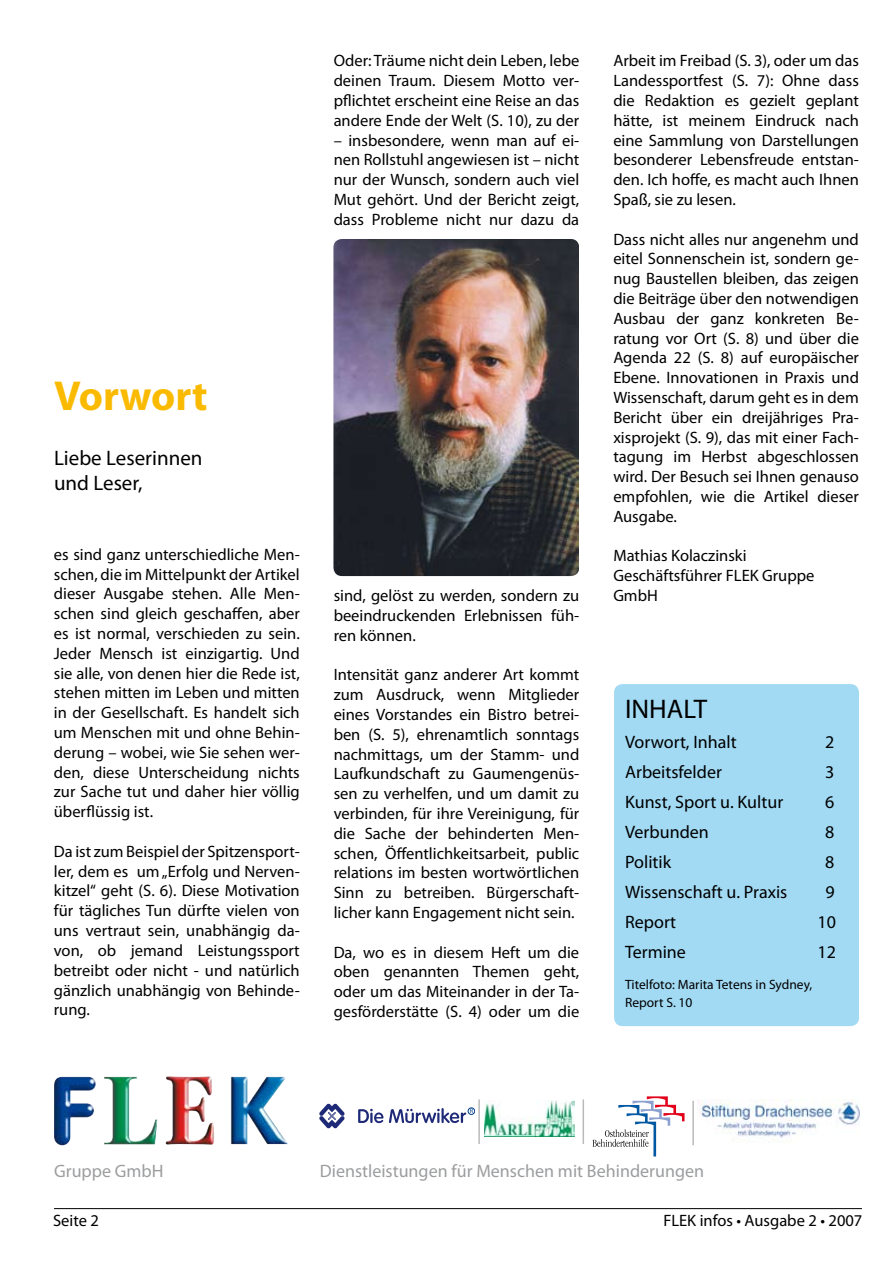
<style>
.page{position:relative;width:893px;height:1263px;background:#fff}
.page>*{position:absolute;margin:0;border:0;box-sizing:border-box;transform-origin:0 0}
.t1{font:700 42px "Myriad Pro";color:#faba00}
.t2{font:27px "Myriad Pro";color:#000}
.t3{font:21px/25.2px "Myriad Pro";color:#000}
.t4{font:18px "Myriad Pro";color:#000}
.t5{font:18px "Myriad Pro";color:#9c9d9f}
.t6{font:16.5px/19.8px "Myriad Pro";color:#000;text-align:justify}
.t7{font:13.5px/17.7px "Myriad Pro";color:#000}
.t8{font:6.6px "Myriad";color:#013f8e}
</style>
<div class="page">
<hr style="left:54px;top:1208px;width:808px;height:1px;background:#000">
<img style="left:54px;top:1076px;width:234px;height:70px">
<svg style="left:592px;top:1096px;width:92px;height:60px"></svg>
<img style="left:697px;top:1099px;width:162px;height:44px">
<svg style="left:389px;top:1108px;width:77px;height:15px"></svg>
<svg style="left:358px;top:1109px;width:25px;height:14px"></svg>
<svg style="left:319px;top:1104px;width:26px;height:24px"></svg>
<div style="left:468px;top:1108px;width:7px;height:6px;border:1px solid #013f8e;border-radius:50%"></div>
<img style="left:485px;top:1100px;width:90px;height:37px">
<hr style="left:692px;top:1101px;width:2px;height:44px;background:#9c9d9f">
<hr style="left:478px;top:1099px;width:2px;height:45px;background:#9c9d9f">
<hr style="left:583px;top:1099px;width:1px;height:45px;background:#9c9d9f">
<div style="left:614px;top:684px;width:245px;height:342px;background:#a2daf4;border-radius:9px"></div>
<img style="left:333px;top:239px;width:246px;height:337px;border-radius:9px">
<p class="t6" style="left:334px;top:51px;width:247px">Oder: Träume nicht dein Leben, lebe deinen Traum. Diesem Motto ver&shy;pflichtet erscheint eine Reise an das andere Ende der Welt (S. 10), zu der</p>
<p class="t6" style="left:334px;top:130px;width:247px">– insbesondere, wenn man auf ei&shy;nen Rollstuhl angewiesen ist – nicht nur der Wunsch, sondern auch viel Mut gehört. Und der Bericht zeigt, dass Probleme nicht nur dazu da</p>
<h1 class="t1" style="left:54px;top:369px;width:155px">Vorwort</h1>
<p class="t3" style="left:54px;top:445px;width:150px">Liebe Leserinnen und Leser,</p>
<p class="t6" style="left:54px;top:544px;width:247px">es sind ganz unterschiedliche Men&shy;schen, die im Mittelpunkt der Artikel dieser Ausgabe stehen. Alle Men&shy;schen sind gleich geschaffen, aber es ist normal, verschieden zu sein.<br>Jeder Mensch ist einzigartig. Und sie alle, von denen hier die Rede ist, stehen mitten im Leben und mitten in der Gesellschaft. Es handelt sich um Menschen mit und ohne Behin&shy;derung – wobei, wie Sie sehen wer&shy;den, diese Unterscheidung nichts zur Sache tut und daher hier völlig überflüssig ist.</p>
<p class="t6" style="left:54px;top:841px;width:247px">Da ist zum Beispiel der Spitzensport&shy;ler, dem es um „Erfolg und Nerven&shy;kitzel“ geht (S. 6). Diese Motivation für tägliches Tun dürfte vielen von uns vertraut sein, unabhängig da&shy;von, ob jemand Leistungssport betreibt oder nicht - und natürlich gänzlich unabhängig von Behinde&shy;rung.</p>
<p class="t6" style="left:334px;top:585px;width:247px">sind, gelöst zu werden, sondern zu beeindruckenden Erlebnissen füh&shy;ren können.</p>
<p class="t6" style="left:334px;top:665px;width:247px">Intensität ganz anderer Art kommt zum Ausdruck, wenn Mitglieder eines Vorstandes ein Bistro betrei&shy;ben (S. 5), ehrenamtlich sonntags nachmittags, um der Stamm- und Laufkundschaft zu Gaumengenüs&shy;sen zu verhelfen, und um damit zu verbinden, für ihre Vereinigung, für die Sache der behinderten Men&shy;schen, Öffentlichkeitsarbeit, public relations im besten wortwörtlichen Sinn zu betreiben. Bürgerschaft&shy;licher kann Engagement nicht sein.</p>
<p class="t6" style="left:334px;top:942px;width:247px">Da, wo es in diesem Heft um die oben genannten Themen geht, oder um das Miteinander in der Ta&shy;gesförderstätte (S. 4) oder um die</p>
<p class="t6" style="left:613px;top:51px;width:247px">Arbeit im Freibad (S. 3), oder um das Landessportfest (S. 7): Ohne dass die Redaktion es gezielt geplant hätte, ist meinem Eindruck nach eine Sammlung von Darstellungen besonderer Lebensfreude entstan&shy;den. Ich hoffe, es macht auch Ihnen Spaß, sie zu lesen.</p>
<p class="t6" style="left:613px;top:229px;width:247px">Dass nicht alles nur angenehm und eitel Sonnenschein ist, sondern ge&shy;nug Baustellen bleiben, das zeigen die Beiträge über den notwendigen Ausbau der ganz konkreten Be&shy;ratung vor Ort (S. 8) und über die Agenda 22 (S. 8) auf europäischer Ebene. Innovationen in Praxis und Wissenschaft, darum geht es in dem Bericht über ein dreijähriges Pra&shy;xisprojekt (S. 9), das mit einer Fach&shy;tagung im Herbst abgeschlossen wird. Der Besuch sei Ihnen genauso empfohlen, wie die Artikel dieser Ausgabe.</p>
<p class="t6" style="left:613px;top:546px;width:203px;text-align:left">Mathias Kolaczinski<br>Geschäftsführer FLEK Gruppe<br>GmbH</p>
<h2 class="t2" style="left:625px;top:692px;width:84px">INHALT</h2>
<p class="t4" style="left:625px;top:730px;width:113px">Vorwort, Inhalt</p>
<p class="t4" style="left:825px;top:730px;width:11px">2</p>
<p class="t4" style="left:625px;top:760px;width:98px">Arbeitsfelder</p>
<p class="t4" style="left:825px;top:760px;width:11px">3</p>
<p class="t4" style="left:625px;top:790px;width:160px">Kunst, Sport u. Kultur</p>
<p class="t4" style="left:825px;top:790px;width:11px">6</p>
<p class="t4" style="left:625px;top:820px;width:85px">Verbunden</p>
<p class="t4" style="left:825px;top:820px;width:11px">8</p>
<p class="t4" style="left:625px;top:850px;width:48px">Politik</p>
<p class="t4" style="left:825px;top:850px;width:11px">8</p>
<p class="t4" style="left:625px;top:880px;width:164px">Wissenschaft u. Praxis</p>
<p class="t4" style="left:825px;top:880px;width:11px">9</p>
<p class="t4" style="left:625px;top:910px;width:53px">Report</p>
<p class="t4" style="left:818px;top:910px;width:20px">10</p>
<p class="t4" style="left:625px;top:940px;width:62px">Termine</p>
<p class="t4" style="left:818px;top:940px;width:20px">12</p>
<p class="t7" style="left:625px;top:975px;width:189px">Titelfoto: Marita Tetens in Sydney,<br>Report S. 10</p>
<p class="t8" style="left:470px;top:1108px;width:5px">R</p>
<p class="t5" style="left:54px;top:1159px;width:111px">Gruppe GmbH</p>
<p class="t5" style="left:320px;top:1159px;width:386px">Dienstleistungen für Menschen mit Behinderungen</p>
<p class="t6" style="left:53px;top:1210px;width:47px">Seite 2</p>
<p class="t6" style="left:663px;top:1210px;width:201px">FLEK infos • Ausgabe 2 • 2007</p>
</div>
